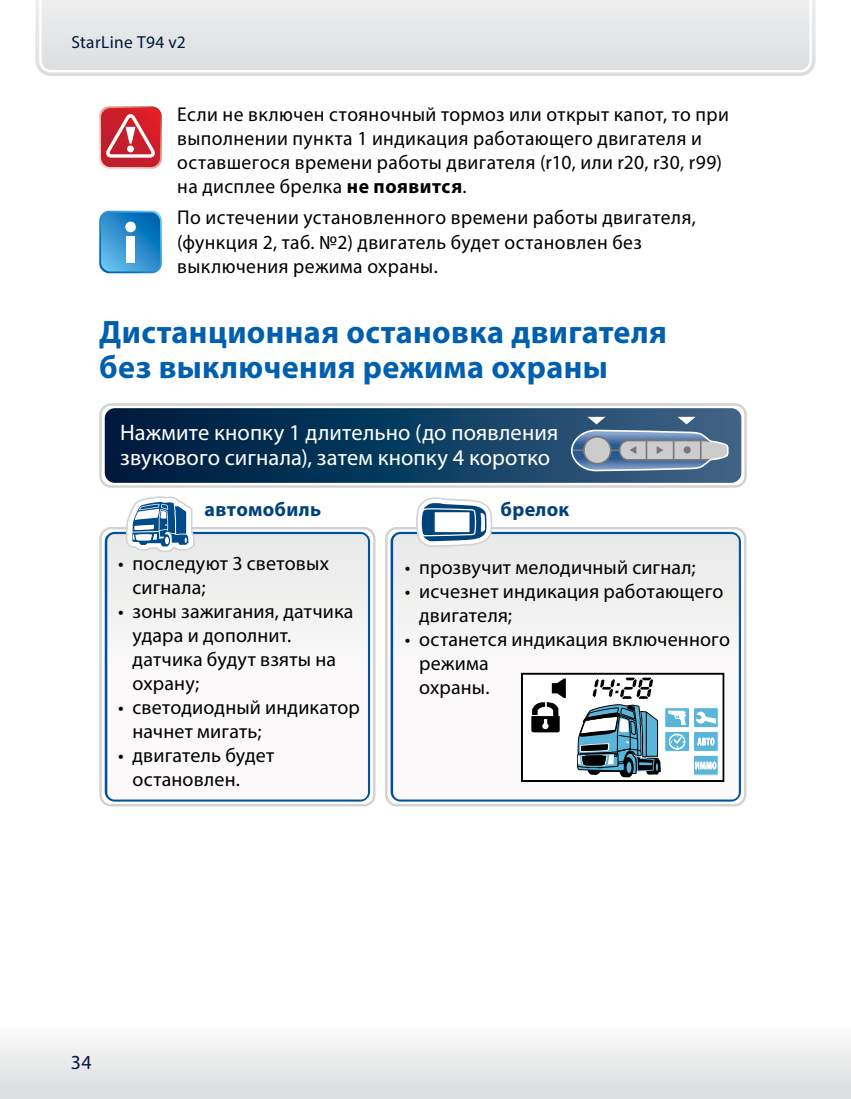
<style>
.page{position:relative;width:851px;height:1099px;background:#fff}
.page>*{position:absolute;margin:0;border:0;box-sizing:border-box;transform-origin:0 0}
.t1{font:700 32.5px/35px "Myriad Pro";letter-spacing:.01em;color:#005fae}
.t2{font:22.5px/25px "Myriad Pro";letter-spacing:.005em;color:#fff}
.t3{font:20px/24px "Myriad Pro";letter-spacing:.015em;color:#000}
.t4{font:700 20px "Myriad Pro";letter-spacing:.015em;color:#00427a}
.t5{font:20px "Myriad Pro";color:#00183b}
.t6{font:17.5px "Myriad Pro";letter-spacing:.025em;color:#00183b}
.s1{font-weight:700}
</style>
<div class="page">
<svg style="left:35px;top:0;width:780px;height:76px;background:#dfe0e2"></svg>
<div style="left:38px;top:0;width:774px;height:74px;background:#e5e6e7"></div>
<div style="left:0;top:1020px;width:850px;height:78px;background:linear-gradient(to bottom,#fff,#d9dadc)"></div>
<svg style="left:100px;top:528px;width:274px;height:277px"></svg>
<div style="left:99px;top:527px;width:276px;height:279px;border:2px solid #d1d3d4;border-radius:11px"></div>
<svg style="left:386px;top:528px;width:359px;height:277px"></svg>
<div style="left:385px;top:527px;width:361px;height:279px;border:2px solid #d1d3d4;border-radius:11px"></div>
<svg style="left:105px;top:532px;width:265px;height:269px;background:#115da2"></svg>
<svg style="left:390px;top:532px;width:350px;height:269px;background:#3676b0"></svg>
<svg style="left:107px;top:534px;width:261px;height:265px"></svg>
<svg style="left:393px;top:534px;width:345px;height:265px"></svg>
<div style="left:99px;top:403px;width:647px;height:84px;border:2px solid #d1d3d4;border-radius:11px"></div>
<svg style="left:105px;top:408px;width:636px;height:75px;background:#0e385b"></svg>
<svg style="left:125px;top:496px;width:70px;height:57px"></svg>
<svg style="left:415px;top:464px;width:77px;height:101px"></svg>
<svg style="left:520px;top:672px;width:204px;height:110px"></svg>
<div style="left:664px;top:707px;width:26px;height:21px;border:1px solid #fff"></div>
<div style="left:664px;top:731px;width:26px;height:21px;border:1px solid #fff"></div>
<div style="left:693px;top:731px;width:25px;height:21px;border:1px solid #fff"></div>
<div style="left:693px;top:754px;width:25px;height:21px;border:1px solid #fff"></div>
<svg style="left:570px;top:417px;width:159px;height:55px;background:#798ea7"></svg>
<svg style="left:99px;top:106px;width:63px;height:63px;background:#d6535b"></svg>
<div style="left:127px;top:145px;width:7px;height:7px;background:#fff;border-radius:50%"></div>
<svg style="left:99px;top:211px;width:63px;height:62px;background:#3392ce"></svg>
<div style="left:125px;top:222px;width:11px;height:10px;background:#fff;border-radius:50%"></div>
<div style="left:126px;top:236px;width:9px;height:26px;background:#fff"></div>
<p class="t6" style="left:71px;top:32px;width:116px">StarLine Т94 v2</p>
<p class="t3" style="left:177px;top:102px;width:553px">Если не включен стояночный тормоз или открыт капот, то при выполнении пункта 1 индикация работающего двигателя и оставшегося времени работы двигателя (r10, или r20, r30, r99) на дисплее брелка <span class="s1">не появится</span>.</p>
<p class="t3" style="left:177px;top:205px;width:520px">По истечении установленного времени работы двигателя, (функция 2, таб. №2) двигатель будет остановлен без выключения режима охраны.</p>
<h1 class="t1" style="left:99px;top:313px;width:569px">Дистанционная остановка двигателя без выключения режима охраны</h1>
<p class="t2" style="left:120px;top:420px;width:439px">Нажмите кнопку 1 длительно (до появления звукового сигнала), затем кнопку 4 коротко</p>
<p class="t4" style="left:205px;top:496px;width:118px">автомобиль</p>
<p class="t4" style="left:500px;top:496px;width:70px">брелок</p>
<p class="t3" style="left:132px;top:551px;width:198px;text-indent:-14px">• последуют 3 световых сигнала;</p>
<p class="t3" style="left:132px;top:599px;width:222px;text-indent:-14px">• зоны зажигания, датчика удара и дополнит. датчика будут взяты на охрану;</p>
<p class="t3" style="left:132px;top:695px;width:229px;text-indent:-14px">• светодиодный индикатор начнет мигать;</p>
<p class="t3" style="left:132px;top:743px;width:143px;text-indent:-14px">• двигатель будет остановлен.</p>
<p class="t3" style="left:405px;top:554px;width:292px">• прозвучит мелодичный сигнал;</p>
<p class="t3" style="left:419px;top:578px;width:306px;text-indent:-14px">• исчезнет индикация работающего двигателя;</p>
<p class="t3" style="left:419px;top:626px;width:312px;text-indent:-14px">• останется индикация включенного режима<br>охраны.</p>
<p class="t5" style="left:71px;top:1049px;width:22px">34</p>
</div>
